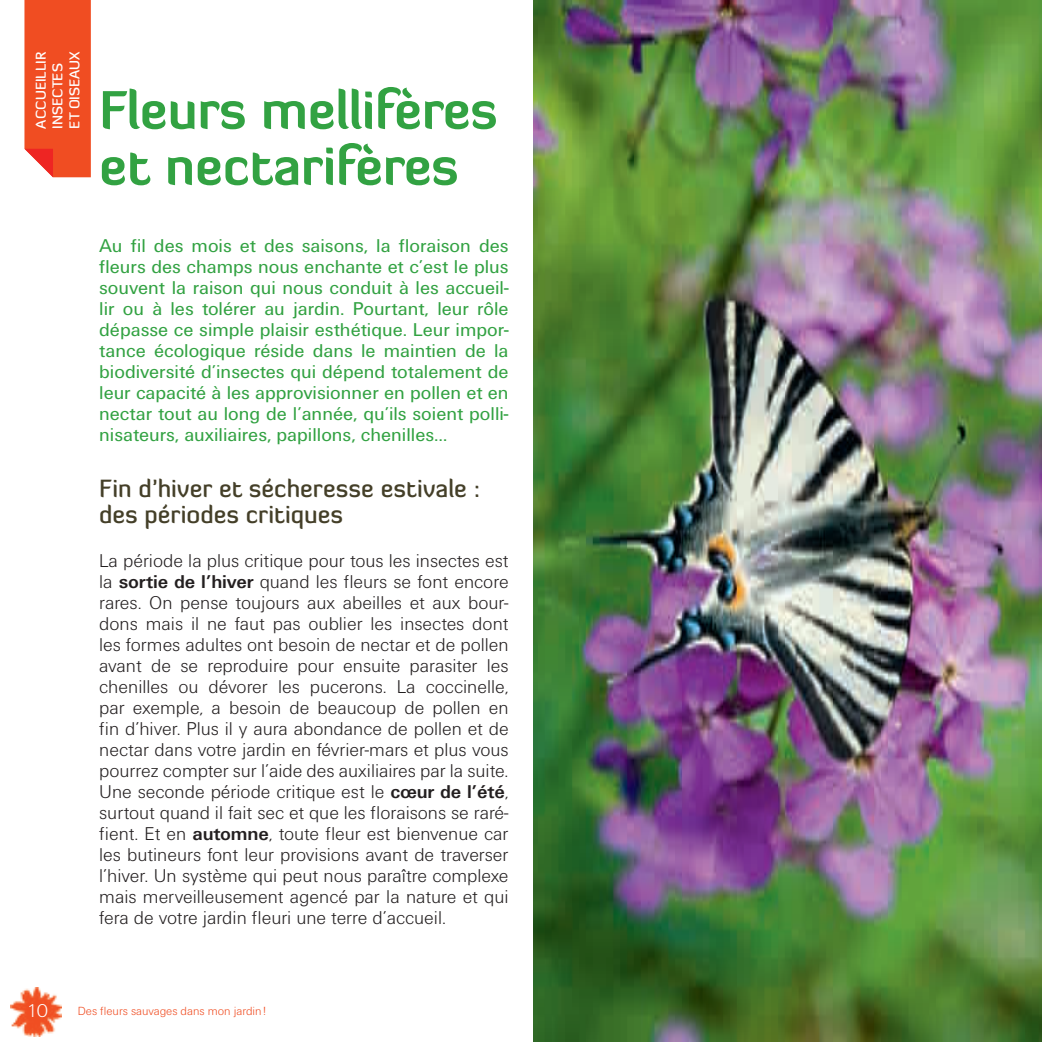
<style>
.page{position:relative;width:1042px;height:1042px;background:#fff}
.page>*{position:absolute;margin:0;border:0;box-sizing:border-box;transform-origin:0 0}
.t1{font:700 52.5px/56px "Diavlo";color:#32a242}
.t2{font:500 24.5px/26.2px "Diavlo";letter-spacing:.005em;color:#443f28}
.t3{font:300 19.25px/21px "Unitus LH";color:#231f20;text-align:justify}
.t4{font:19.25px/21px "Unitus";color:#32a242;text-align:justify}
.t5{font:300 19.25px "Unitus LH";color:#fff}
.t6{font:500 14px/16.8px "Diavlo";color:#fff}
.t7{font:300 12.25px "Unitus LH";color:#f04d22}
.s1{font-family:"Unitus";font-weight:700}
</style>
<div class="page">
<img style="left:10px;top:987px;width:51px;height:49px">
<img style="left:533px;top:0;width:509px;height:1042px">
<svg style="left:24px;top:0;width:67px;height:177px;background:#f0522b"></svg>
<p class="t6" style="left:32px;top:128px;width:79px;rotate:-90deg">ACCUEILLIR<br>INSECTES<br>ET OISEAUX</p>
<h1 class="t1" style="left:99px;top:81px;width:400px">Fleurs mellifères et nectarifères</h1>
<p class="t4" style="left:99px;top:235px;width:411px">Au fil des mois et des saisons, la floraison des fleurs des champs nous enchante et c’est le plus souvent la raison qui nous conduit à les accueil&shy;lir ou à les tolérer au jardin. Pourtant, leur rôle dépasse ce simple plaisir esthétique. Leur impor&shy;tance écologique réside dans le maintien de la biodiversité d’insectes qui dépend totalement de leur capacité à les approvisionner en pollen et en nectar tout au long de l’année, qu’ils soient polli&shy;nisateurs, auxiliaires, papillons, chenilles…</p>
<p class="t2" style="left:99px;top:475px;width:382px">Fin d’hiver et sécheresse estivale : des périodes critiques</p>
<p class="t3" style="left:99px;top:550px;width:411px">La période la plus critique pour tous les insectes est la <span class="s1">sortie de l’hiver</span> quand les fleurs se font encore rares. On pense toujours aux abeilles et aux bour&shy;dons mais il ne faut pas oublier les insectes dont les formes adultes ont besoin de nectar et de pollen avant de se reproduire pour ensuite parasiter les chenilles ou dévorer les pucerons. La coccinelle, par exemple, a besoin de beaucoup de pollen en fin d’hiver. Plus il y aura abondance de pollen et de nectar dans votre jardin en février-mars et plus vous pourrez compter sur l’aide des auxiliaires par la suite.<br>Une seconde période critique est le <span class="s1">cœur de l’été</span>, surtout quand il fait sec et que les floraisons se raré&shy;fient. Et en <span class="s1">automne</span>, toute fleur est bienvenue car les butineurs font leur provisions avant de traverser l’hiver. Un système qui peut nous paraître complexe mais merveilleusement agencé par la nature et qui fera de votre jardin fleuri une terre d’accueil.</p>
<p class="t5" style="left:26px;top:1000px;width:24px">10</p>
<p class="t7" style="left:78px;top:1004px;width:190px">Des fleurs sauvages dans mon jardin !</p>
</div>
